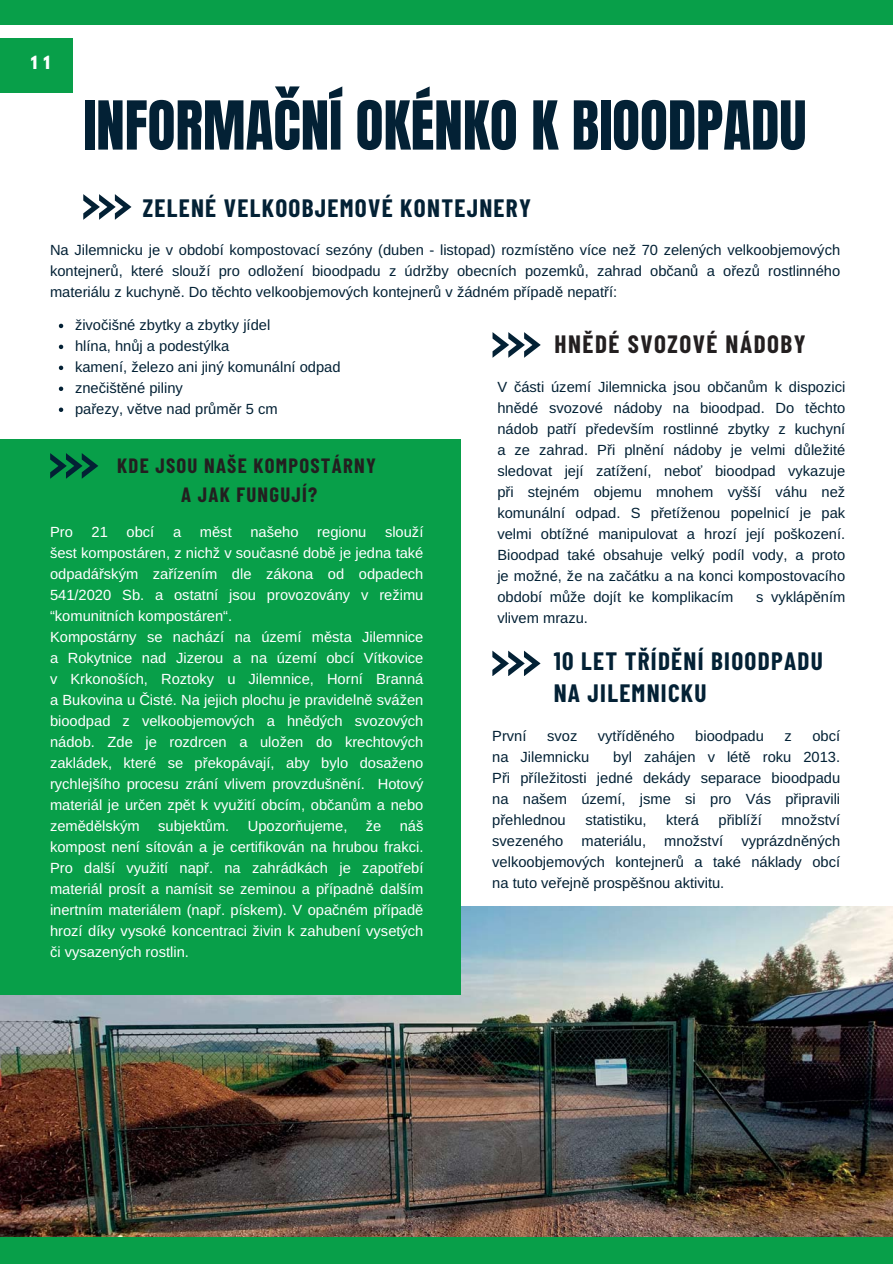
<style>
.page{position:relative;width:893px;height:1264px;background:#fff}
.page>*{position:absolute;margin:0;border:0;box-sizing:border-box;transform-origin:0 0}
.t1{font:57.3px "Anton";color:#032135}
.t2{font:700 25.2px/32.2px "Barlow Condensed";letter-spacing:.05em;color:#032135}
.t3{font:700 25.2px "Barlow Condensed";letter-spacing:.06em;color:#231f20}
.t4{font:700 20.7px/28.8px "Barlow Condensed";letter-spacing:.06em;color:#231f20;text-align:center}
.t5{font:700 16.2px "League Spartan";color:#fff}
.t6{font:14.7px/21px "Arimo";color:#032135;text-align:justify}
.t7{font:14.7px/21px "Arimo";color:#fff}
</style>
<div class="page">
<img style="left:0;top:906px;width:892px;height:331px">
<div style="left:0;top:439px;width:460px;height:556px;background:#089f49"></div>
<svg style="left:83px;top:194px;width:48px;height:25px"></svg>
<svg style="left:59px;top:324px;width:4px;height:4px"></svg>
<svg style="left:59px;top:345px;width:4px;height:4px"></svg>
<svg style="left:59px;top:365px;width:4px;height:5px"></svg>
<svg style="left:59px;top:386px;width:4px;height:5px"></svg>
<svg style="left:59px;top:407px;width:4px;height:5px"></svg>
<div style="left:0;top:38px;width:72px;height:54px;background:#089f49"></div>
<svg style="left:492px;top:332px;width:48px;height:25px"></svg>
<svg style="left:50px;top:453px;width:48px;height:25px"></svg>
<svg style="left:492px;top:650px;width:48px;height:26px"></svg>
<div style="left:0;top:0;width:892px;height:25px;background:#089f49"></div>
<div style="left:0;top:1237px;width:892px;height:26px;background:#089f49"></div>
<p class="t5" style="left:31px;top:55px;width:21px">1 1</p>
<h1 class="t1" style="left:83px;top:100px;width:724px">INFORMAČNÍ OKÉNKO K BIOODPADU</h1>
<h2 class="t2" style="left:143px;top:192px;width:390px">ZELENÉ VELKOOBJEMOVÉ KONTEJNERY</h2>
<p class="t6" style="left:50px;top:241px;width:791px">Na Jilemnicku je v období kompostovací sezóny (duben - listopad) rozmístěno více než 70 zelených velkoobjemových kontejnerů, které slouží pro odložení bioodpadu z údržby obecních pozemků, zahrad občanů a ořezů rostlinného materiálu z kuchyně. Do těchto velkoobjemových kontejnerů v žádném případě nepatří:</p>
<p class="t6" style="left:75px;top:316px;width:267px;text-align:left">živočišné zbytky a zbytky jídel<br>hlína, hnůj a podestýlka<br>kamení, železo ani jiný komunální odpad znečištěné piliny<br>pařezy, větve nad průměr 5 cm</p>
<h2 class="t3" style="left:554px;top:329px;width:253px">HNĚDÉ SVOZOVÉ NÁDOBY</h2>
<p class="t6" style="left:497px;top:378px;width:349px">V části území Jilemnicka jsou občanům k dispozici hnědé svozové nádoby na bioodpad. Do těchto nádob patří především rostlinné zbytky z kuchyní a ze zahrad. Při plnění nádoby je velmi důležité sledovat její zatížení, neboť bioodpad vykazuje při stejném objemu mnohem vyšší váhu než komunální odpad. S přetíženou popelnicí je pak velmi obtížné manipulovat a hrozí její poškození.<br>Bioodpad také obsahuje velký podíl vody, a proto je možné, že na začátku a na konci kompostovacího období může dojít ke komplikacím</p>
<h3 class="t4" style="left:117px;top:451px;width:260px">KDE JSOU NAŠE KOMPOSTÁRNY<br>A JAK FUNGUJÍ?</h3>
<p class="t7" style="left:50px;top:523px;width:375px;text-indent:335px">slouží šest kompostáren, z nichž v současné době je jedna také odpadářským zařízením dle zákona od odpadech 541/2020 Sb. a ostatní jsou provozovány v režimu “komunitních kompostáren“.<br>Kompostárny se nachází na území města Jilemnice a Rokytnice nad Jizerou a na území obcí Vítkovice v Krkonoších, Roztoky u Jilemnice, Horní Branná a Bukovina u Čisté. Na jejich plochu je pravidelně svážen bioodpad z velkoobjemových a hnědých svozových nádob. Zde je rozdrcen a uložen do krechtových zakládek, které se překopávají, aby bylo dosaženo rychlejšího procesu zrání vlivem provzdušnění. Hotový materiál je určen zpět k využití obcím, občanům a nebo zemědělským</p>
<p class="t7" style="left:50px;top:523px;width:24px">Pro</p>
<p class="t7" style="left:92px;top:523px;width:18px">21</p>
<p class="t7" style="left:127px;top:523px;width:29px">obcí</p>
<p class="t7" style="left:173px;top:523px;width:10px">a</p>
<p class="t7" style="left:200px;top:523px;width:33px">měst</p>
<p class="t7" style="left:250px;top:523px;width:50px">našeho</p>
<p class="t7" style="left:317px;top:523px;width:51px">regionu</p>
<p class="t6" style="left:756px;top:587px;width:91px">s vyklápěním</p>
<p class="t6" style="left:497px;top:608px;width:92px">vlivem mrazu.</p>
<h2 class="t2" style="left:553px;top:645px;width:270px">10 LET TŘÍDĚNÍ BIOODPADU<br>NA JILEMNICKU</h2>
<p class="t6" style="left:492px;top:727px;width:36px">První</p>
<p class="t6" style="left:547px;top:727px;width:32px">svoz</p>
<p class="t6" style="left:598px;top:727px;width:78px">vytříděného</p>
<p class="t6" style="left:695px;top:727px;width:70px">bioodpadu</p>
<p class="t6" style="left:784px;top:727px;width:9px">z</p>
<p class="t6" style="left:812px;top:727px;width:29px">obcí</p>
<p class="t6" style="left:492px;top:748px;width:98px">na Jilemnicku</p>
<p class="t6" style="left:492px;top:748px;width:349px;text-indent:121px">byl zahájen v létě roku 2013.<br>Při příležitosti jedné dekády separace bioodpadu na našem území, jsme si pro Vás připravili přehlednou</p>
<p class="t6" style="left:492px;top:811px;width:349px;text-indent:289px">množství svezeného materiálu, množství vyprázdněných velkoobjemových kontejnerů a také náklady obcí na tuto veřejně prospěšnou aktivitu.</p>
<p class="t6" style="left:585px;top:811px;width:63px">statistiku,</p>
<p class="t6" style="left:666px;top:811px;width:34px">která</p>
<p class="t6" style="left:718px;top:811px;width:45px">přiblíží</p>
<p class="t7" style="left:158px;top:816px;width:73px">subjektům.</p>
<p class="t7" style="left:248px;top:816px;width:101px">Upozorňujeme,</p>
<p class="t7" style="left:366px;top:816px;width:17px">že</p>
<p class="t7" style="left:50px;top:816px;width:375px;text-align:justify;text-indent:350px">náš kompost není sítován a je certifikován na hrubou frakci.<br>Pro další využití např. na zahrádkách je zapotřebí materiál prosít a namísit se zeminou a případně dalším inertním materiálem (např. pískem). V opačném případě hrozí díky vysoké koncentraci živin k zahubení vysetých či vysazených rostlin.</p>
</div>
